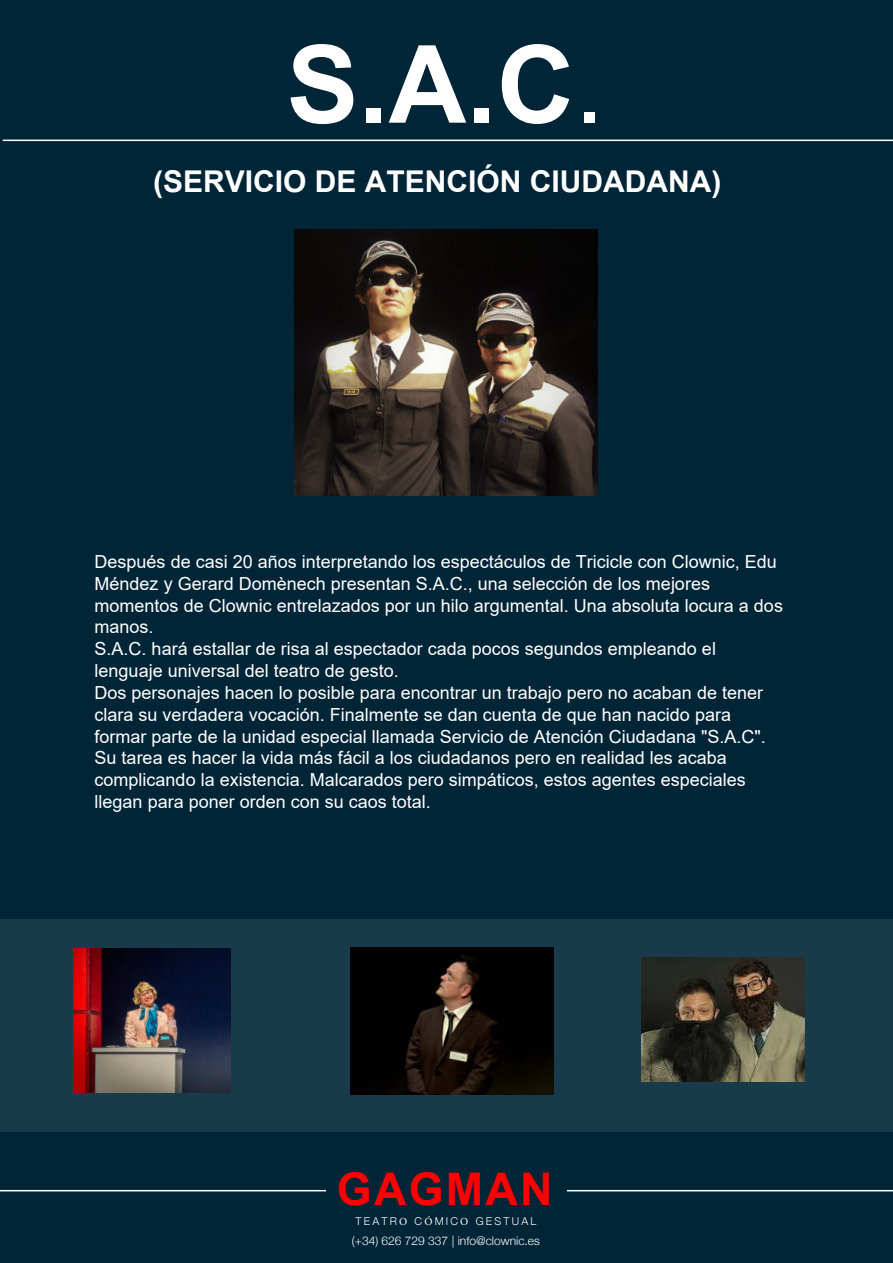
<style>
.page{position:relative;width:893px;height:1263px;background:#002537}
.page>*{position:absolute;margin:0;border:0;box-sizing:border-box;transform-origin:0 0}
.t1{font:700 108px "Arial";color:#fff}
.t2{font:700 45px "Arial";letter-spacing:.05em;color:#f00}
.t3{font:700 30px "Arial";color:#fff}
.t4{font:18px/21.9px "Arial";color:#fff}
.t5{font:300 12px "Helvetica Neue";color:#fff}
.t6{font:300 10.8px "Helvetica Neue";letter-spacing:.2em;color:#fff}
.s1{font-weight:400}
.s2{font-family:"Minion Pro";font-weight:400}
</style>
<div class="page">
<hr style="left:0;top:1190px;width:326px;height:1px;background:#fff">
<hr style="left:567px;top:1190px;width:326px;height:1px;background:#fff">
<hr style="left:3px;top:140px;width:890px;height:1px;background:#fff">
<div style="left:0;top:919px;width:893px;height:213px;background:#193a4a"></div>
<img style="left:294px;top:230px;width:303px;height:266px">
<img style="left:73px;top:948px;width:158px;height:144px">
<img style="left:350px;top:947px;width:204px;height:148px">
<img style="left:641px;top:958px;width:164px;height:124px">
<h1 class="t1" style="left:287px;top:9px;width:320px">S.A.C<span class="s1">.</span></h1>
<h3 class="t3" style="left:153px;top:160px;width:570px">(SERVICIO DE ATENCIÓN CIUDADANA)</h3>
<p class="t4" style="left:95px;top:550px;width:690px">Después de casi 20 años interpretando los espectáculos de Tricicle con Clownic, Edu Méndez y Gerard Domènech presentan S.A.C., una selección de los mejores momentos de Clownic entrelazados por un hilo argumental. Una absoluta locura a dos manos.<br>S.A.C. hará estallar de risa al espectador cada pocos segundos empleando el lenguaje universal del teatro de gesto.<br>Dos personajes hacen lo posible para encontrar un trabajo pero no acaban de tener clara su verdadera vocación. Finalmente se dan cuenta de que han nacido para formar parte de la unidad especial llamada Servicio de Atención Ciudadana "S.A.C".<br>Su tarea es hacer la vida más fácil a los ciudadanos pero en realidad les acaba complicando la existencia. Malcarados pero simpáticos, estos agentes especiales llegan para poner orden con su caos total.</p>
<h2 class="t2" style="left:337px;top:1158px;width:217px">GAGMAN</h2>
<p class="t6" style="left:356px;top:1215px;width:182px">TEATR<span class="s2">O</span> C<span class="s2">Ó</span>MIC<span class="s2">O</span> GESTUAL</p>
<p class="t5" style="left:352px;top:1235px;width:190px">(+34) 626 729 337 | info@clownic.es</p>
</div>
